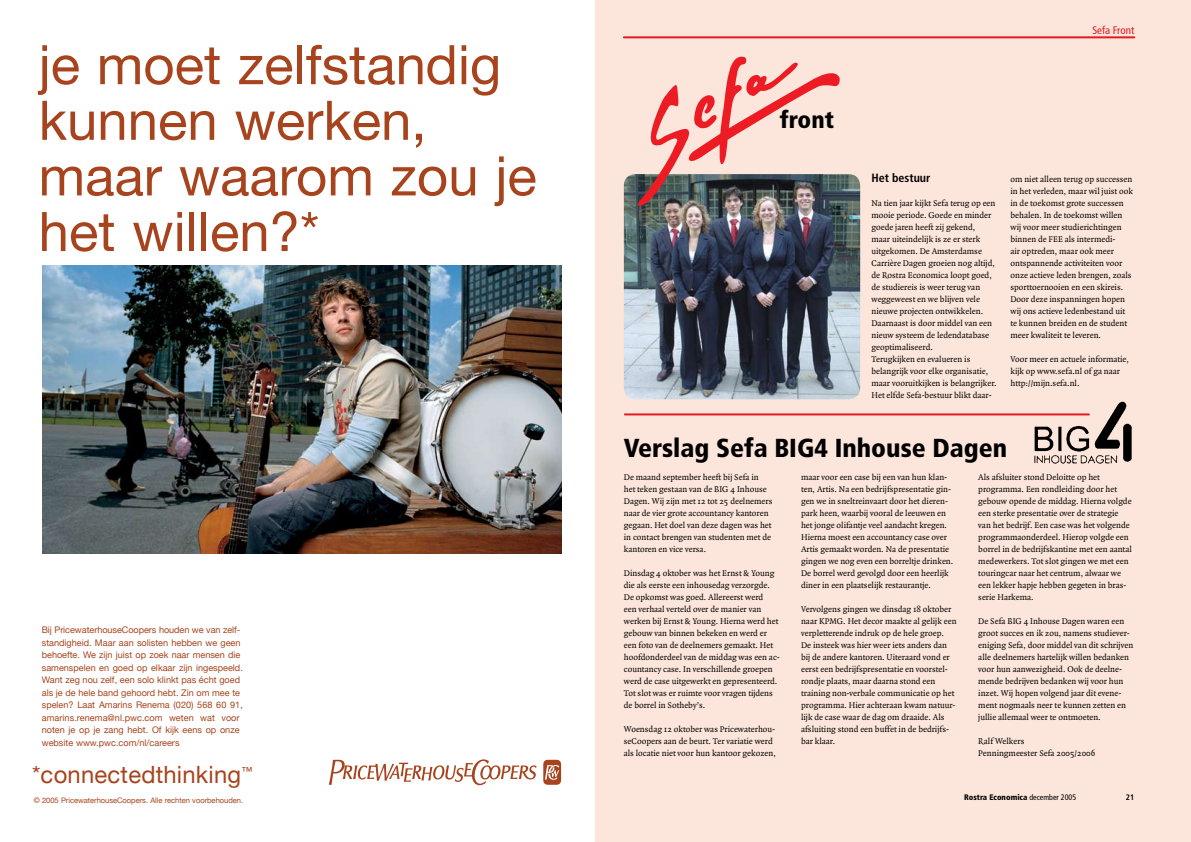
<style>
.page{position:relative;width:1191px;height:842px;background:#fff}
.page>*{position:absolute;margin:0;border:0;box-sizing:border-box;transform-origin:0 0}
.t1{font:54.6px/55.6px "Helvetica Neue";color:#a7441d}
.t2{font:900 condensed 26px "Frutiger";color:#000}
.t3{font:900 condensed 24px "Frutiger";color:#000}
.t4{font:23.8px "Helvetica Neue";letter-spacing:.01em;color:#a7441d}
.t5{font:700 condensed 12px "Frutiger";color:#000}
.t6{font:condensed 11px "Frutiger";color:#e01b22}
.t7{font:9.1px/12.5px "Helvetica Neue";color:#a7441d}
.t8{font:9px/12px "Quadraat";color:#000}
.t9{font:900 condensed 8px "Frutiger";color:#000}
.t10{font:700 condensed 8px "Frutiger";color:#000}
.t11{font:7.6px "Helvetica Neue";letter-spacing:-.005em;color:#a7441d}
.s1{font-weight:400}
</style>
<div class="page">
<div style="left:595px;top:0;width:596px;height:842px;background:#fce5da"></div>
<hr style="left:624px;top:36px;width:510px;height:2px;background:#e01b22">
<img style="left:624px;top:174px;width:236px;height:225px;border-radius:11px">
<svg style="left:638px;top:57px;width:201px;height:149px"></svg>
<img style="left:1031px;top:401px;width:101px;height:63px">
<hr style="left:625px;top:413px;width:463px;height:2px;background:#e01b22">
<img style="left:42px;top:265px;width:519px;height:288px">
<svg style="left:329px;top:759px;width:207px;height:26px"></svg>
<svg style="left:543px;top:760px;width:18px;height:25px"></svg>
<h1 class="t1" style="left:39px;top:36px;width:499px">je moet zelfstandig kunnen werken, maar waarom zou je het willen?*</h1>
<p class="t7" style="left:42px;top:623px;width:203px">Bij PricewaterhouseCoopers houden we van zelf&shy;standigheid. Maar aan solisten hebben we geen behoefte. We zijn juist op zoek naar mensen die samenspelen en goed op elkaar zijn ingespeeld.<br>Want zeg nou zelf, een solo klinkt pas écht goed als je de hele band gehoord hebt. Zin om mee te spelen? Laat Amarins Renema (020) 568 60 91, amarins.renema@nl.pwc.com weten wat voor noten je op je zang hebt. Of kijk eens op onze website www.pwc.com/nl/careers</p>
<h3 class="t4" style="left:32px;top:760px;width:222px">*connectedthinking<sup>™</sup></h3>
<p class="t11" style="left:34px;top:796px;width:211px">© 2005 PricewaterhouseCoopers. Alle rechten voorbehouden.</p>
<h3 class="t3" style="left:780px;top:105px;width:56px">front</h3>
<p class="t6" style="left:1092px;top:24px;width:43px">Sefa Front</p>
<h3 class="t5" style="left:871px;top:171px;width:60px">Het bestuur</h3>
<p class="t8" style="left:871px;top:197px;width:127px">Na tien jaar kijkt Sefa terug op een mooie periode. Goede en minder goede jaren heeft zij gekend,<br>maar uiteindelijk is ze er sterk uitgekomen. De Amsterdamse<br>Carrière Dagen groeien nog altijd, de Rostra Economica loopt goed, de studiereis is weer terug van weggeweest en we blijven vele nieuwe projecten ontwikkelen.<br>Daarnaast is door middel van een nieuw systeem de ledendatabase geoptimaliseerd.<br>Terugkijken en evalueren is belangrijk voor elke organisatie, maar vooruitkijken is belangrijker.<br>Het elfde Sefa-bestuur blikt daar-</p>
<p class="t8" style="left:1010px;top:173px;width:124px">om niet alleen terug op successen in het verleden, maar wil juist ook in de toekomst grote successen behalen. In de toekomst willen wij voor meer studierichtingen binnen de FEE als intermedi-<br>air optreden, maar ook meer ontspannende activiteiten voor onze actieve leden brengen, zoals sporttoernooien en een skireis.<br>Door deze inspanningen hopen wij ons actieve ledenbestand uit te kunnen breiden en de student meer kwaliteit te leveren.</p>
<p class="t8" style="left:1010px;top:353px;width:120px">Voor meer en actuele informatie, kijk op www.sefa.nl of ga naar http://mijn.sefa.nl.</p>
<h2 class="t2" style="left:624px;top:432px;width:385px">Verslag Sefa BIG4 Inhouse Dagen</h2>
<p class="t8" style="left:624px;top:471px;width:150px">De maand september heeft bij Sefa in het teken gestaan van de BIG 4 Inhouse Dagen. Wij zijn met 12 tot 25 deelnemers naar de vier grote accountancy kantoren gegaan. Het doel van deze dagen was het in contact brengen van studenten met de kantoren en vice versa.</p>
<p class="t8" style="left:624px;top:567px;width:157px">Dinsdag 4 oktober was het Ernst &amp; Young die als eerste een inhousedag verzorgde.<br>De opkomst was goed. Allereerst werd<br>een verhaal verteld over de manier van werken bij Ernst &amp; Young. Hierna werd het gebouw van binnen bekeken en werd er een foto van de deelnemers gemaakt. Het hoofdonderdeel van de middag was een ac&shy;countancy case. In verschillende groepen werd de case uitgewerkt en gepresenteerd.<br>Tot slot was er ruimte voor vragen tijdens de borrel in Sotheby’s.</p>
<p class="t8" style="left:624px;top:723px;width:153px">Woensdag 12 oktober was Pricewaterhou&shy;seCoopers aan de beurt. Ter variatie werd als locatie niet voor hun kantoor gekozen,</p>
<p class="t8" style="left:801px;top:471px;width:154px">maar voor een case bij een van hun klan&shy;ten, Artis. Na een bedrijfspresentatie gin&shy;gen we in sneltreinvaart door het dieren&shy;park heen, waarbij vooral de leeuwen en het jonge olifantje veel aandacht kregen.<br>Hierna moest een accountancy case over Artis gemaakt worden. Na de presentatie gingen we nog even een borreltje drinken.<br>De borrel werd gevolgd door een heerlijk diner in een plaatselijk restaurantje.</p>
<p class="t8" style="left:801px;top:603px;width:157px">Vervolgens gingen we dinsdag 18 oktober naar KPMG. Het decor maakte al gelijk een verpletterende indruk op de hele groep.<br>De insteek was hier weer iets anders dan bij de andere kantoren. Uiteraard vond er eerst een bedrijfspresentatie en voorstel&shy;rondje plaats, maar daarna stond een training non-verbale communicatie op het programma. Hier achteraan kwam natuur&shy;lijk de case waar de dag om draaide. Als afsluiting stond een buffet in de bedrijfs&shy;bar klaar.</p>
<p class="t8" style="left:978px;top:471px;width:155px">Als afsluiter stond Deloitte op het programma. Een rondleiding door het gebouw opende de middag. Hierna volgde een sterke presentatie over de strategie van het bedrijf. Een case was het volgende programmaonderdeel. Hierop volgde een borrel in de bedrijfskantine met een aantal medewerkers. Tot slot gingen we met een touringcar naar het centrum, alwaar we een lekker hapje hebben gegeten in bras&shy;serie Harkema.</p>
<p class="t8" style="left:978px;top:615px;width:156px">De Sefa BIG 4 Inhouse Dagen waren een groot succes en ik zou, namens studiever&shy;eniging Sefa, door middel van dit schrijven alle deelnemers hartelijk willen bedanken voor hun aanwezigheid. Ook de deelne&shy;mende bedrijven bedanken wij voor hun inzet. Wij hopen volgend jaar dit evene&shy;ment nogmaals neer te kunnen zetten en jullie allemaal weer te ontmoeten.</p>
<p class="t8" style="left:978px;top:735px;width:119px">Ralf Welkers<br>Penningmeester Sefa 2005/2006</p>
<p class="t9" style="left:964px;top:792px;width:114px">Rostra Economica <span class="s1">december 2005</span></p>
<p class="t10" style="left:1126px;top:792px;width:10px">21</p>
</div>
